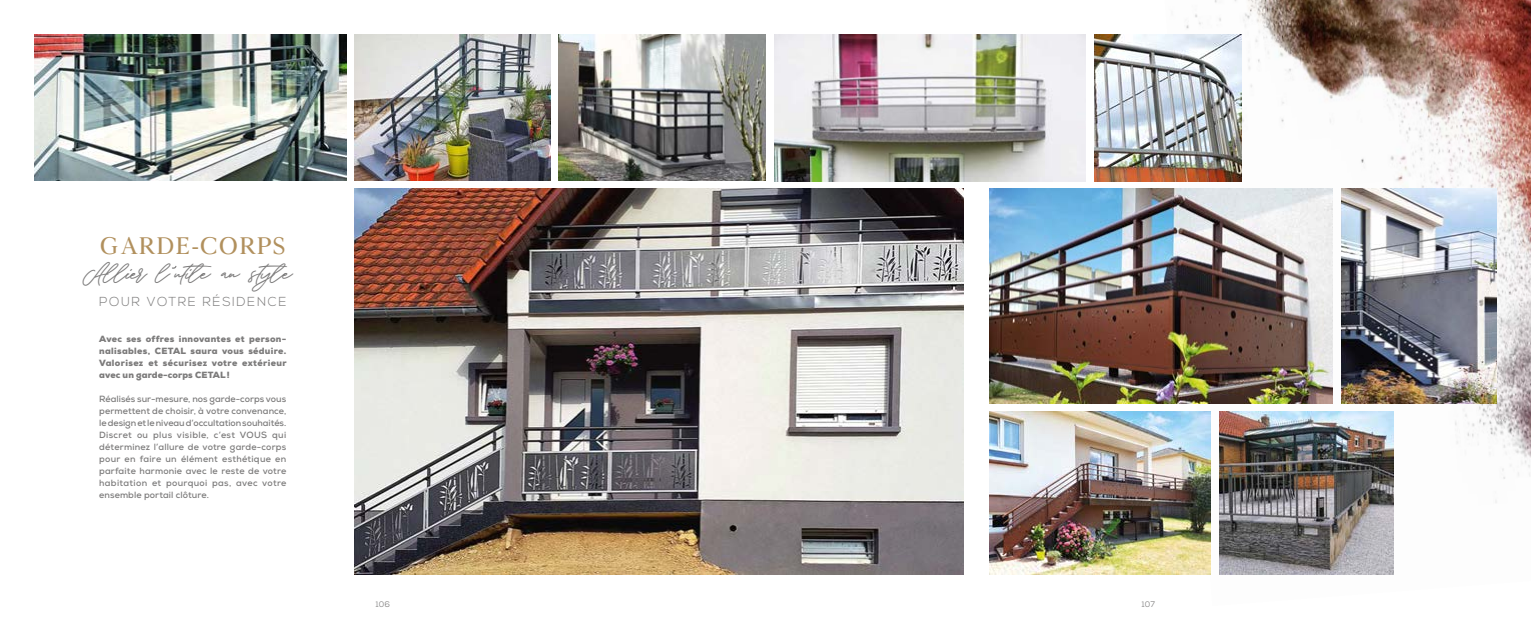
<style>
.page{position:relative;width:1531px;height:624px;background:#fff}
.page>*{position:absolute;margin:0;border:0;box-sizing:border-box;transform-origin:0 0}
.t1{font:34.1px "Saturday Champagne Demo";letter-spacing:-.03em;color:#7c7b7b}
.t2{font:26.7px "Novar";letter-spacing:.02em;color:#b1905d}
.t3{font:300 13px "Nexa";letter-spacing:.12em;color:#7c7b7b}
.t4{font:700 9px/12px "Nexa";letter-spacing:.015em;color:#7c7b7b;text-align:justify}
.t5{font:900 9px/12px "Nexa";letter-spacing:.035em;color:#7c7b7b;text-align:justify}
.t6{font:8px "Nexa";letter-spacing:.025em;color:#7c7b7b}
</style>
<div class="page">
<img style="left:558px;top:34px;width:207px;height:146px">
<img style="left:34px;top:34px;width:312px;height:146px">
<img style="left:355px;top:189px;width:609px;height:385px">
<img style="left:355px;top:34px;width:195px;height:146px">
<img style="left:1164px;top:0;width:367px;height:575px">
<img style="left:774px;top:34px;width:312px;height:147px">
<img style="left:1219px;top:411px;width:174px;height:163px">
<img style="left:1094px;top:34px;width:147px;height:147px">
<img style="left:989px;top:189px;width:344px;height:214px">
<img style="left:1341px;top:189px;width:156px;height:214px">
<img style="left:989px;top:411px;width:221px;height:163px">
<h2 class="t2" style="left:100px;top:230px;width:188px">GARDE-CORPS</h2>
<h1 class="t1" style="left:86px;top:259px;width:207px">Allier l utile au style</h1>
<h3 class="t3" style="left:99px;top:294px;width:189px">POUR VOTRE RÉSIDENCE</h3>
<p class="t5" style="left:99px;top:332px;width:189px">Avec ses offres innovantes et person&shy;nalisables, CETAL saura vous séduire.<br>Valorisez et sécurisez votre extérieur avec un garde-corps CETAL!</p>
<p class="t4" style="left:99px;top:392px;width:189px">Réalisés sur-mesure, nos garde-corps vous permettent de choisir, à votre convenance, le design et le niveau d’occultation souhaités.<br>Discret ou plus visible, c’est VOUS qui déterminez l’allure de votre garde-corps pour en faire un élément esthétique en parfaite harmonie avec le reste de votre habitation et pourquoi pas, avec votre ensemble portail clôture.</p>
<p class="t6" style="left:375px;top:599px;width:16px">106</p>
<p class="t6" style="left:1141px;top:599px;width:15px">107</p>
</div>
